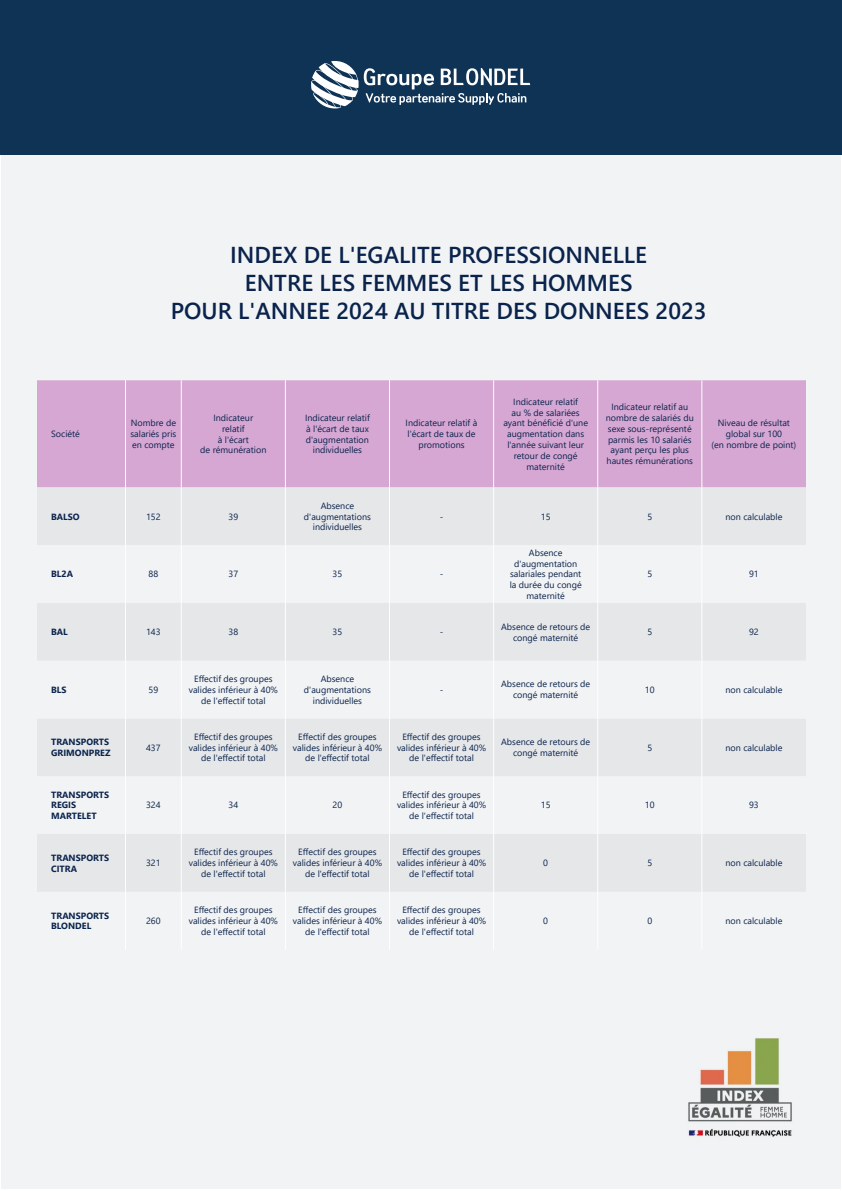
<style>
.page{position:relative;width:842px;height:1191px;background:#fff}
.page>*{position:absolute;margin:0;border:0;box-sizing:border-box;transform-origin:0 0}
.t1{font:600 23px/27.6px "Segoe UI";color:#0a234c;text-align:center}
.t2{font:9px/10.8px "Segoe UI";color:#0a234c;text-align:center}
.t3{font:700 9px/10.8px "Segoe UI";color:#0a234c}
</style>
<div class="page">
<div style="left:0;top:0;width:842px;height:1189px;background:#f2f3f4"></div>
<div style="left:37px;top:380px;width:769px;height:107px;background:#d6a7d3"></div>
<div style="left:37px;top:487px;width:769px;height:58px;background:#e6e7e9"></div>
<svg style="left:37px;top:545px;width:769px;height:404px;fill:#f2f3f4"></svg>
<hr style="left:125px;top:380px;width:1px;height:107px;background:#fff">
<hr style="left:181px;top:380px;width:1px;height:107px;background:#fff">
<hr style="left:285px;top:380px;width:1px;height:107px;background:#fff">
<hr style="left:389px;top:380px;width:1px;height:107px;background:#fff">
<hr style="left:493px;top:380px;width:1px;height:107px;background:#fff">
<hr style="left:597px;top:380px;width:1px;height:107px;background:#fff">
<hr style="left:701px;top:380px;width:1px;height:107px;background:#fff">
<hr style="left:125px;top:487px;width:1px;height:58px;background:#fff">
<hr style="left:181px;top:487px;width:1px;height:58px;background:#fff">
<hr style="left:285px;top:487px;width:1px;height:58px;background:#fff">
<hr style="left:389px;top:487px;width:1px;height:58px;background:#fff">
<hr style="left:493px;top:487px;width:1px;height:58px;background:#fff">
<hr style="left:597px;top:487px;width:1px;height:58px;background:#fff">
<hr style="left:701px;top:487px;width:1px;height:58px;background:#fff">
<hr style="left:125px;top:545px;width:1px;height:58px;background:#fff">
<hr style="left:181px;top:545px;width:1px;height:58px;background:#fff">
<hr style="left:285px;top:545px;width:1px;height:58px;background:#fff">
<hr style="left:389px;top:545px;width:1px;height:58px;background:#fff">
<hr style="left:493px;top:545px;width:1px;height:58px;background:#fff">
<hr style="left:597px;top:545px;width:1px;height:58px;background:#fff">
<hr style="left:701px;top:545px;width:1px;height:58px;background:#fff">
<hr style="left:125px;top:603px;width:1px;height:57px;background:#fff">
<hr style="left:181px;top:603px;width:1px;height:57px;background:#fff">
<hr style="left:285px;top:603px;width:1px;height:57px;background:#fff">
<hr style="left:389px;top:603px;width:1px;height:57px;background:#fff">
<hr style="left:493px;top:603px;width:1px;height:57px;background:#fff">
<hr style="left:597px;top:603px;width:1px;height:57px;background:#fff">
<hr style="left:701px;top:603px;width:1px;height:57px;background:#fff">
<hr style="left:125px;top:660px;width:1px;height:58px;background:#fff">
<hr style="left:181px;top:660px;width:1px;height:58px;background:#fff">
<hr style="left:285px;top:660px;width:1px;height:58px;background:#fff">
<hr style="left:389px;top:660px;width:1px;height:58px;background:#fff">
<hr style="left:493px;top:660px;width:1px;height:58px;background:#fff">
<hr style="left:597px;top:660px;width:1px;height:58px;background:#fff">
<hr style="left:701px;top:660px;width:1px;height:58px;background:#fff">
<hr style="left:125px;top:718px;width:1px;height:58px;background:#fff">
<hr style="left:181px;top:718px;width:1px;height:58px;background:#fff">
<hr style="left:285px;top:718px;width:1px;height:58px;background:#fff">
<hr style="left:389px;top:718px;width:1px;height:58px;background:#fff">
<hr style="left:493px;top:718px;width:1px;height:58px;background:#fff">
<hr style="left:597px;top:718px;width:1px;height:58px;background:#fff">
<hr style="left:701px;top:718px;width:1px;height:58px;background:#fff">
<hr style="left:125px;top:776px;width:1px;height:58px;background:#fff">
<hr style="left:181px;top:776px;width:1px;height:58px;background:#fff">
<hr style="left:285px;top:776px;width:1px;height:58px;background:#fff">
<hr style="left:389px;top:776px;width:1px;height:58px;background:#fff">
<hr style="left:493px;top:776px;width:1px;height:58px;background:#fff">
<hr style="left:597px;top:776px;width:1px;height:58px;background:#fff">
<hr style="left:701px;top:776px;width:1px;height:58px;background:#fff">
<hr style="left:125px;top:834px;width:1px;height:57px;background:#fff">
<hr style="left:181px;top:834px;width:1px;height:57px;background:#fff">
<hr style="left:285px;top:834px;width:1px;height:57px;background:#fff">
<hr style="left:389px;top:834px;width:1px;height:57px;background:#fff">
<hr style="left:493px;top:834px;width:1px;height:57px;background:#fff">
<hr style="left:597px;top:834px;width:1px;height:57px;background:#fff">
<hr style="left:701px;top:834px;width:1px;height:57px;background:#fff">
<hr style="left:125px;top:891px;width:1px;height:58px;background:#fff">
<hr style="left:181px;top:891px;width:1px;height:58px;background:#fff">
<hr style="left:285px;top:891px;width:1px;height:58px;background:#fff">
<hr style="left:389px;top:891px;width:1px;height:58px;background:#fff">
<hr style="left:493px;top:891px;width:1px;height:58px;background:#fff">
<hr style="left:597px;top:891px;width:1px;height:58px;background:#fff">
<hr style="left:701px;top:891px;width:1px;height:58px;background:#fff">
<div style="left:0;top:0;width:841px;height:154px;background:#0f3355"></div>
<svg style="left:311px;top:61px;width:219px;height:47px"></svg>
<img style="left:673px;top:1035px;width:133px;height:106px">
<h1 class="t1" style="left:171px;top:242px;width:537px">INDEX DE L'EGALITE PROFESSIONNELLE<br>ENTRE LES FEMMES ET LES HOMMES<br>POUR L'ANNEE 2024 AU TITRE DES DONNEES 2023</h1>
<p class="t2" style="left:51px;top:429px;width:30px">Société</p>
<p class="t2" style="left:130px;top:418px;width:47px;text-align:justify">Nombre de salariés pris en compte</p>
<p class="t2" style="left:200px;top:413px;width:68px">Indicateur<br>relatif<br>à l'écart<br>de rémunération</p>
<p class="t2" style="left:305px;top:413px;width:66px">Indicateur relatif à l'écart de taux d'augmentation individuelles</p>
<p class="t2" style="left:406px;top:418px;width:73px">Indicateur relatif à l'écart de taux de promotions</p>
<p class="t2" style="left:503px;top:397px;width:86px">Indicateur relatif<br>au % de salariées ayant bénéficié d'une augmentation dans l'année suivant leur retour de congé maternité</p>
<p class="t2" style="left:606px;top:402px;width:90px">Indicateur relatif au nombre de salariés du sexe sous-représenté parmis les 10 salariés ayant perçu les plus hautes rémunérations</p>
<p class="t2" style="left:711px;top:418px;width:86px">Niveau de résultat global sur 100<br>(en nombre de point)</p>
<p class="t3" style="left:51px;top:511px;width:30px">BALSO</p>
<p class="t2" style="left:146px;top:512px;width:16px">152</p>
<p class="t2" style="left:228px;top:512px;width:11px">39</p>
<p class="t2" style="left:304px;top:501px;width:68px">Absence d'augmentations individuelles</p>
<p class="t2" style="left:440px;top:512px;width:5px">-</p>
<p class="t2" style="left:541px;top:512px;width:11px">15</p>
<p class="t2" style="left:647px;top:512px;width:6px">5</p>
<p class="t2" style="left:725px;top:512px;width:59px">non calculable</p>
<p class="t3" style="left:51px;top:569px;width:23px">BL2A</p>
<p class="t2" style="left:149px;top:569px;width:11px">88</p>
<p class="t2" style="left:228px;top:569px;width:11px">37</p>
<p class="t2" style="left:333px;top:569px;width:11px">35</p>
<p class="t2" style="left:440px;top:569px;width:5px">-</p>
<p class="t2" style="left:510px;top:548px;width:74px">Absence d'augmentation salariales pendant la durée du congé maternité</p>
<p class="t2" style="left:647px;top:569px;width:6px">5</p>
<p class="t2" style="left:749px;top:569px;width:11px">91</p>
<p class="t3" style="left:51px;top:626px;width:18px">BAL</p>
<p class="t2" style="left:146px;top:627px;width:16px">143</p>
<p class="t2" style="left:228px;top:627px;width:11px">38</p>
<p class="t2" style="left:333px;top:627px;width:11px">35</p>
<p class="t2" style="left:440px;top:627px;width:5px">-</p>
<p class="t2" style="left:501px;top:622px;width:91px">Absence de retours de congé maternité</p>
<p class="t2" style="left:647px;top:627px;width:6px">5</p>
<p class="t2" style="left:749px;top:627px;width:11px">92</p>
<p class="t3" style="left:51px;top:684px;width:17px">BLS</p>
<p class="t2" style="left:149px;top:685px;width:11px">59</p>
<p class="t2" style="left:189px;top:672px;width:91px">Effectif des groupes valides inférieur à 40% de l'effectif total</p>
<p class="t2" style="left:304px;top:674px;width:68px">Absence d'augmentations individuelles</p>
<p class="t2" style="left:440px;top:685px;width:5px">-</p>
<p class="t2" style="left:501px;top:680px;width:91px">Absence de retours de congé maternité</p>
<p class="t2" style="left:645px;top:685px;width:11px">10</p>
<p class="t2" style="left:725px;top:685px;width:59px">non calculable</p>
<p class="t3" style="left:51px;top:736px;width:61px">TRANSPORTS<br>GRIMONPREZ</p>
<p class="t2" style="left:146px;top:743px;width:16px">437</p>
<p class="t2" style="left:189px;top:730px;width:91px">Effectif des groupes valides inférieur à 40% de l'effectif total</p>
<p class="t2" style="left:293px;top:730px;width:91px">Effectif des groupes valides inférieur à 40% de l'effectif total</p>
<p class="t2" style="left:397px;top:730px;width:91px">Effectif des groupes valides inférieur à 40% de l'effectif total</p>
<p class="t2" style="left:501px;top:737px;width:91px">Absence de retours de congé maternité</p>
<p class="t2" style="left:647px;top:743px;width:6px">5</p>
<p class="t2" style="left:725px;top:743px;width:59px">non calculable</p>
<p class="t3" style="left:51px;top:789px;width:60px">TRANSPORTS<br>REGIS<br>MARTELET</p>
<p class="t2" style="left:146px;top:800px;width:16px">324</p>
<p class="t2" style="left:228px;top:800px;width:11px">34</p>
<p class="t2" style="left:333px;top:800px;width:11px">20</p>
<p class="t2" style="left:397px;top:788px;width:91px">Effectif des groupes valides inférieur à 40% de l'effectif total</p>
<p class="t2" style="left:541px;top:800px;width:11px">15</p>
<p class="t2" style="left:645px;top:800px;width:11px">10</p>
<p class="t2" style="left:749px;top:800px;width:11px">93</p>
<p class="t3" style="left:51px;top:852px;width:60px">TRANSPORTS<br>CITRA</p>
<p class="t2" style="left:146px;top:858px;width:16px">321</p>
<p class="t2" style="left:189px;top:846px;width:91px">Effectif des groupes valides inférieur à 40% de l'effectif total</p>
<p class="t2" style="left:293px;top:846px;width:91px">Effectif des groupes valides inférieur à 40% de l'effectif total</p>
<p class="t2" style="left:397px;top:846px;width:91px">Effectif des groupes valides inférieur à 40% de l'effectif total</p>
<p class="t2" style="left:543px;top:858px;width:6px">0</p>
<p class="t2" style="left:647px;top:858px;width:6px">5</p>
<p class="t2" style="left:725px;top:858px;width:59px">non calculable</p>
<p class="t3" style="left:51px;top:910px;width:60px">TRANSPORTS<br>BLONDEL</p>
<p class="t2" style="left:146px;top:916px;width:16px">260</p>
<p class="t2" style="left:189px;top:903px;width:91px">Effectif des groupes valides inférieur à 40% de l'effectif total</p>
<p class="t2" style="left:293px;top:903px;width:91px">Effectif des groupes valides inférieur à 40% de l'effectif total</p>
<p class="t2" style="left:397px;top:903px;width:91px">Effectif des groupes valides inférieur à 40% de l'effectif total</p>
<p class="t2" style="left:543px;top:916px;width:6px">0</p>
<p class="t2" style="left:647px;top:916px;width:6px">0</p>
<p class="t2" style="left:725px;top:916px;width:59px">non calculable</p>
</div>
